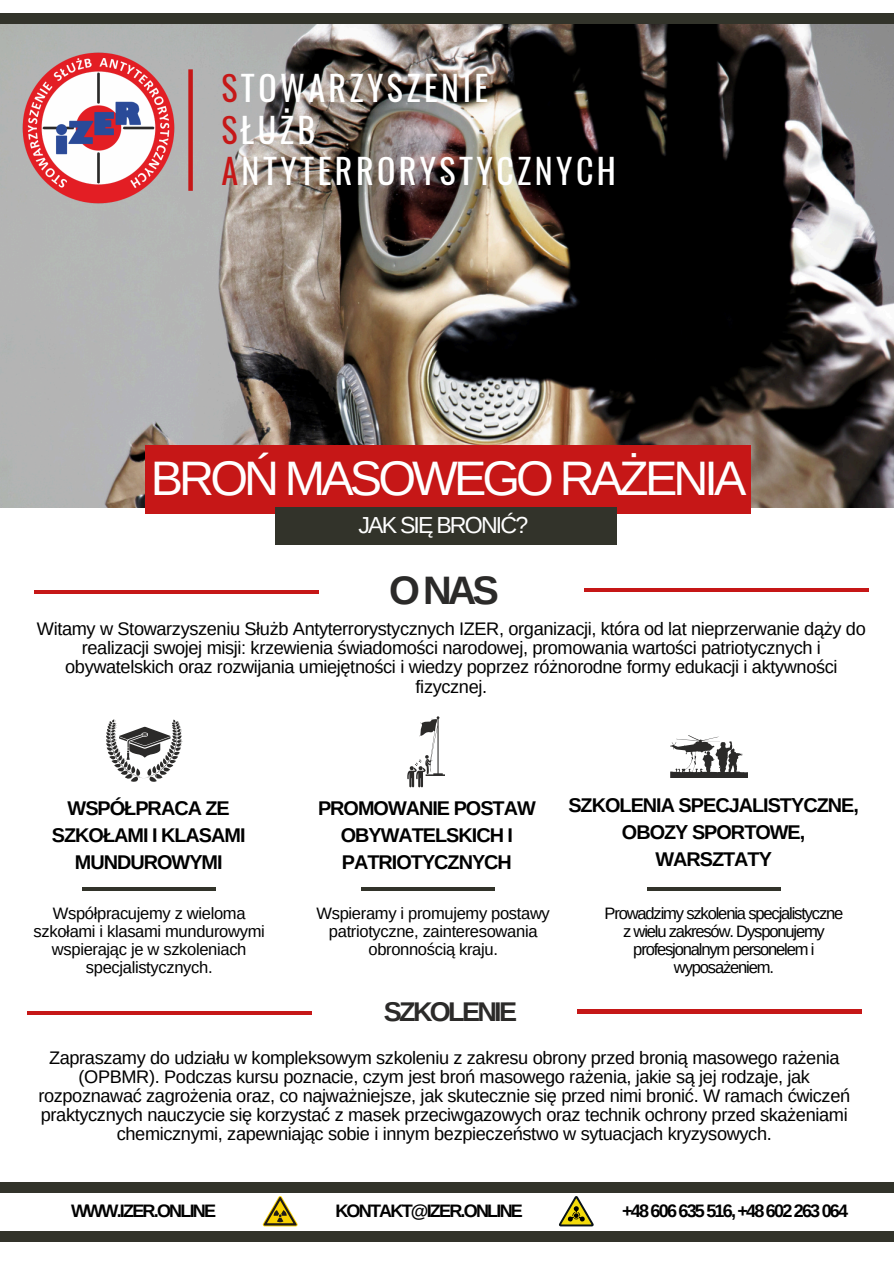
<style>
.page{position:relative;width:894px;height:1264px;background:#fff}
.page>*{position:absolute;margin:0;border:0;box-sizing:border-box;transform-origin:0 0}
.t1{font:48.45px "Arimo";letter-spacing:-.08em;color:#fff}
.t2{font:700 39.75px "Arimo";color:#2b2a29}
.t3{font:34.05px/41.7px "Oswald";letter-spacing:.1em;color:#fff}
.t4{font:700 27px "Arimo";letter-spacing:-.1em;color:#2b2a29}
.t5{font:23.1px "Arimo";letter-spacing:-.08em;color:#fff}
.t6{font:700 19.8px/27px "Arimo";letter-spacing:-.05em;color:#000;text-align:center}
.t7{font:18.15px/19.2px "Arimo";letter-spacing:-.02em;color:#000;text-align:center}
.t8{font:700 18px "Arimo";letter-spacing:-.1em;color:#000}
.t9{font:16.5px/18px "Arimo";letter-spacing:-.02em;color:#000;text-align:center}
.t10{font:16.5px/18px "Arimo";letter-spacing:-.07em;color:#000;text-align:center}
.s1{color:#c61717}
</style>
<div class="page">
<img style="left:0;top:24px;width:893px;height:483px">
<div style="left:145px;top:445px;width:605px;height:69px;background:#c61717"></div>
<div style="left:275px;top:507px;width:342px;height:37px;background:#32332a"></div>
<div style="left:0;top:1231px;width:893px;height:10px;background:#32332a"></div>
<div style="left:0;top:14px;width:893px;height:10px;background:#32332a"></div>
<img style="left:17px;top:47px;width:163px;height:163px">
<div style="left:188px;top:69px;width:5px;height:122px;background:#c61717"></div>
<div style="left:0;top:1182px;width:893px;height:10px;background:#32332a"></div>
<svg style="left:263px;top:1196px;width:34px;height:30px"></svg>
<svg style="left:559px;top:1196px;width:34px;height:30px"></svg>
<hr style="left:82px;top:887px;width:133px;height:3px;background:#32332a">
<hr style="left:361px;top:887px;width:133px;height:3px;background:#32332a">
<hr style="left:647px;top:887px;width:132px;height:3px;background:#32332a">
<svg style="left:106px;top:719px;width:75px;height:62px"></svg>
<svg style="left:407px;top:716px;width:38px;height:71px"></svg>
<svg style="left:670px;top:735px;width:77px;height:43px"></svg>
<hr style="left:27px;top:1011px;width:284px;height:3px;background:#c61717">
<hr style="left:576px;top:1009px;width:285px;height:4px;background:#c61717">
<hr style="left:34px;top:590px;width:285px;height:3px;background:#c61717">
<hr style="left:584px;top:588px;width:284px;height:4px;background:#c61717">
<p class="t3" style="left:221px;top:66px;width:396px"><span class="s1">S</span>TOWARZYSZENIE<br><span class="s1">S</span>ŁUŻB<br><span class="s1">A</span>NTYTERRORYSTYCZNYCH</p>
<p class="t1" style="left:151px;top:451px;width:597px">BROŃ MASOWEGO RAŻENIA</p>
<p class="t5" style="left:358px;top:512px;width:171px">JAK SIĘ BRONIĆ?</p>
<p class="t2" style="left:389px;top:568px;width:111px">O NAS</p>
<h5 class="t7" style="left:37px;top:619px;width:830px">Witamy w Stowarzyszeniu Służb Antyterrorystycznych IZER, organizacji, która od lat nieprzerwanie dąży do realizacji swojej misji: krzewienia świadomości narodowej, promowania wartości patriotycznych i obywatelskich oraz rozwijania umiejętności i wiedzy poprzez różnorodne formy edukacji i aktywności fizycznej.</h5>
<p class="t6" style="left:52px;top:794px;width:195px">WSPÓŁPRACA ZE<br>SZKOŁAMI I KLASAMI<br>MUNDUROWYMI</p>
<h2 class="t6" style="left:318px;top:794px;width:219px">PROMOWANIE POSTAW<br>OBYWATELSKICH I<br>PATRIOTYCZNYCH</h2>
<p class="t6" style="left:568px;top:792px;width:292px">SZKOLENIA SPECJALISTYCZNE,<br>OBOZY SPORTOWE,<br>WARSZTATY</p>
<p class="t9" style="left:34px;top:903px;width:232px">Współpracujemy z wieloma szkołami i klasami mundurowymi wspierając je w szkoleniach specjalistycznych.</p>
<p class="t9" style="left:316px;top:903px;width:235px">Wspieramy i promujemy postawy patriotyczne, zainteresowania obronnością kraju.</p>
<h6 class="t10" style="left:604px;top:903px;width:240px">Prowadzimy szkolenia specjalistyczne z wielu zakresów. Dysponujemy profesjonalnym personelem i wyposażeniem.</h6>
<p class="t4" style="left:384px;top:996px;width:135px">SZKOLENIE</p>
<p class="t7" style="left:38px;top:1047px;width:813px">Zapraszamy do udziału w kompleksowym szkoleniu z zakresu obrony przed bronią masowego rażenia (OPBMR). Podczas kursu poznacie, czym jest broń masowego rażenia, jakie są jej rodzaje, jak rozpoznawać zagrożenia oraz, co najważniejsze, jak skutecznie się przed nimi bronić. W ramach ćwiczeń praktycznych nauczycie się korzystać z masek przeciwgazowych oraz technik ochrony przed skażeniami chemicznymi, zapewniając sobie i innym bezpieczeństwo w sytuacjach kryzysowych.</p>
<h3 class="t8" style="left:71px;top:1200px;width:147px">WWW.IZER.ONLINE</h3>
<p class="t8" style="left:335px;top:1200px;width:189px">KONTAKT@IZER.ONLINE</p>
<h1 class="t8" style="left:622px;top:1200px;width:227px">+48 606 635 516, +48 602 263 064</h1>
</div>
